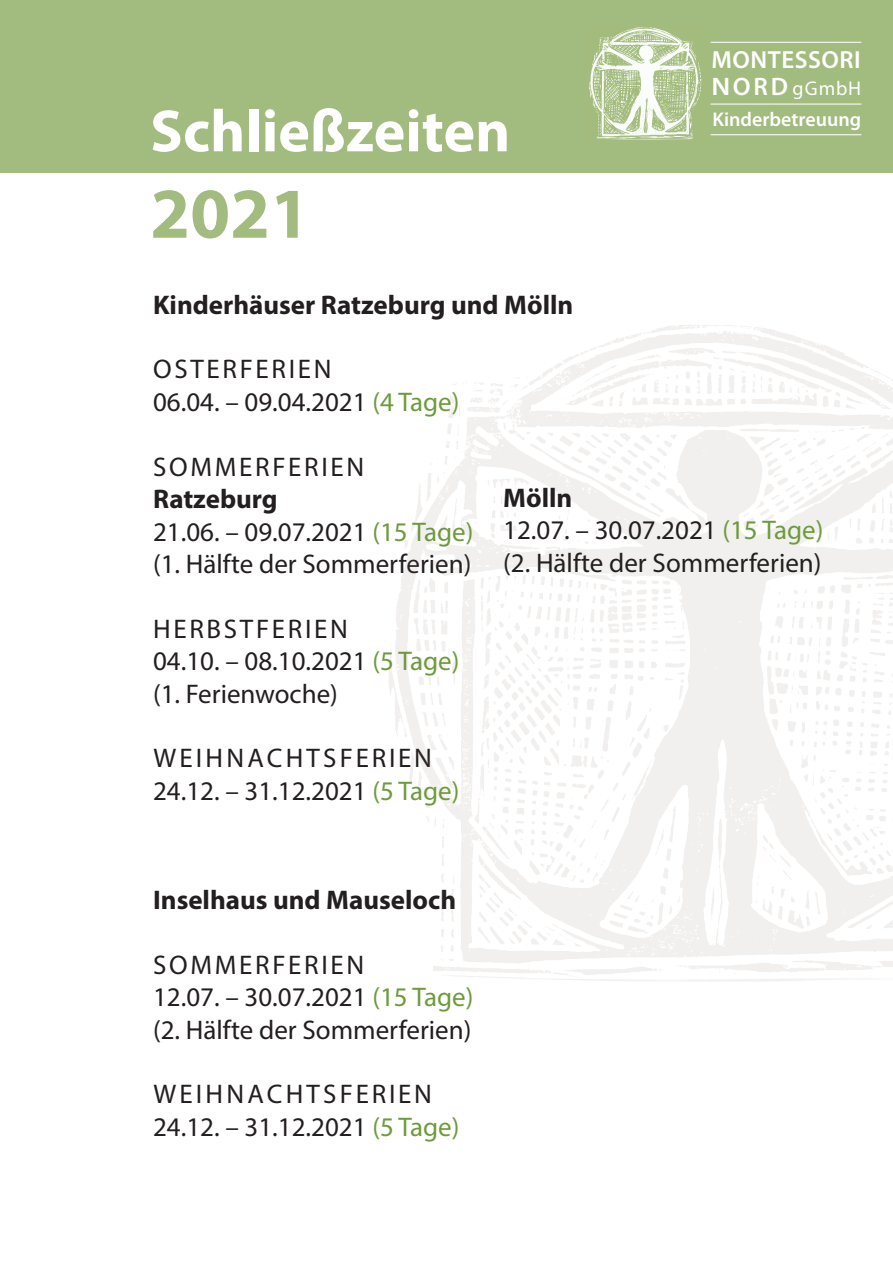
<style>
.page{position:relative;width:893px;height:1263px;background:#fff}
.page>*{position:absolute;margin:0;border:0;box-sizing:border-box;transform-origin:0 0}
.t1{font:700 72px "Myriad Pro";color:#a2bb7e}
.t2{font:700 60px "Myriad Pro";color:#fff}
.t3{font:27px/32.4px "Myriad Pro";color:#231f20}
.t4{font:27px/32.4px "Myriad Pro";letter-spacing:.1em;color:#231f20}
.t5{font:700 27px "Myriad Pro";color:#231f20}
.t6{font:27px/32.4px "Myriad Pro";letter-spacing:.05em;color:#231f20}
.t7{font:600 24.9px "Myriad Pro";letter-spacing:.02em;color:#fff}
.t8{font:600 19.95px/30.8px "Myriad Pro";color:#fff}
.s1{color:#6d9b3c}
.s2{font-size:25.35px}
.s3{font-weight:400}
.s4{font-weight:700}
</style>
<div class="page">
<div style="left:0;top:0;width:893px;height:173px;background:#a2bb7e"></div>
<img style="left:589px;top:27px;width:113px;height:113px">
<hr style="left:711px;top:42px;width:150px;height:1px;background:#fff">
<hr style="left:711px;top:104px;width:150px;height:1px;background:#fff">
<hr style="left:711px;top:134px;width:150px;height:1px;background:#fff">
<h2 class="t2" style="left:150px;top:92px;width:362px">Schließzeiten</h2>
<h1 class="t1" style="left:150px;top:166px;width:161px">2021</h1>
<p class="t5" style="left:153px;top:287px;width:422px">Kinderhäuser Ratzeburg und Mölln</p>
<p class="t6" style="left:153px;top:353px;width:308px">OSTERFERIEN<br>06.04. – 09.04.2021 <span class="s1">(4 Tage)</span></p>
<p class="t7" style="left:711px;top:46px;width:151px">MONTESSORI</p>
<p class="t8" style="left:711px;top:73px;width:151px"><span class="s2">NORD</span> <span class="s3">gGmbH<br></span>Kinderbetreuung</p>
<p class="t4" style="left:153px;top:450px;width:213px">SOMMERFERIEN</p>
<p class="t3" style="left:153px;top:482px;width:322px"><span class="s4">Ratzeburg<br></span>21.06. – 09.07.2021 <span class="s1">(15 Tage) </span>(1. Hälfte der Sommerferien)</p>
<p class="t3" style="left:153px;top:612px;width:308px">HERBSTFERIEN<br>04.10. – 08.10.2021 <span class="s1">(5 Tage) </span>(1. Ferienwoche)</p>
<p class="t4" style="left:153px;top:742px;width:308px">WEIHNACHTSFERIEN<br>24.12. – 31.12.2021 <span class="s1">(5 Tage)</span></p>
<p class="t3" style="left:503px;top:481px;width:322px"><span class="s4">Mölln<br></span>12.07. – 30.07.2021 <span class="s1">(15 Tage) </span>(2. Hälfte der Sommerferien)</p>
<p class="t5" style="left:153px;top:882px;width:305px">Inselhaus und Mauseloch</p>
<p class="t3" style="left:153px;top:948px;width:322px">SOMMERFERIEN<br>12.07. – 30.07.2021 <span class="s1">(15 Tage) </span>(2. Hälfte der Sommerferien)</p>
<p class="t4" style="left:153px;top:1078px;width:308px">WEIHNACHTSFERIEN<br>24.12. – 31.12.2021 <span class="s1">(5 Tage)</span></p>
</div>
